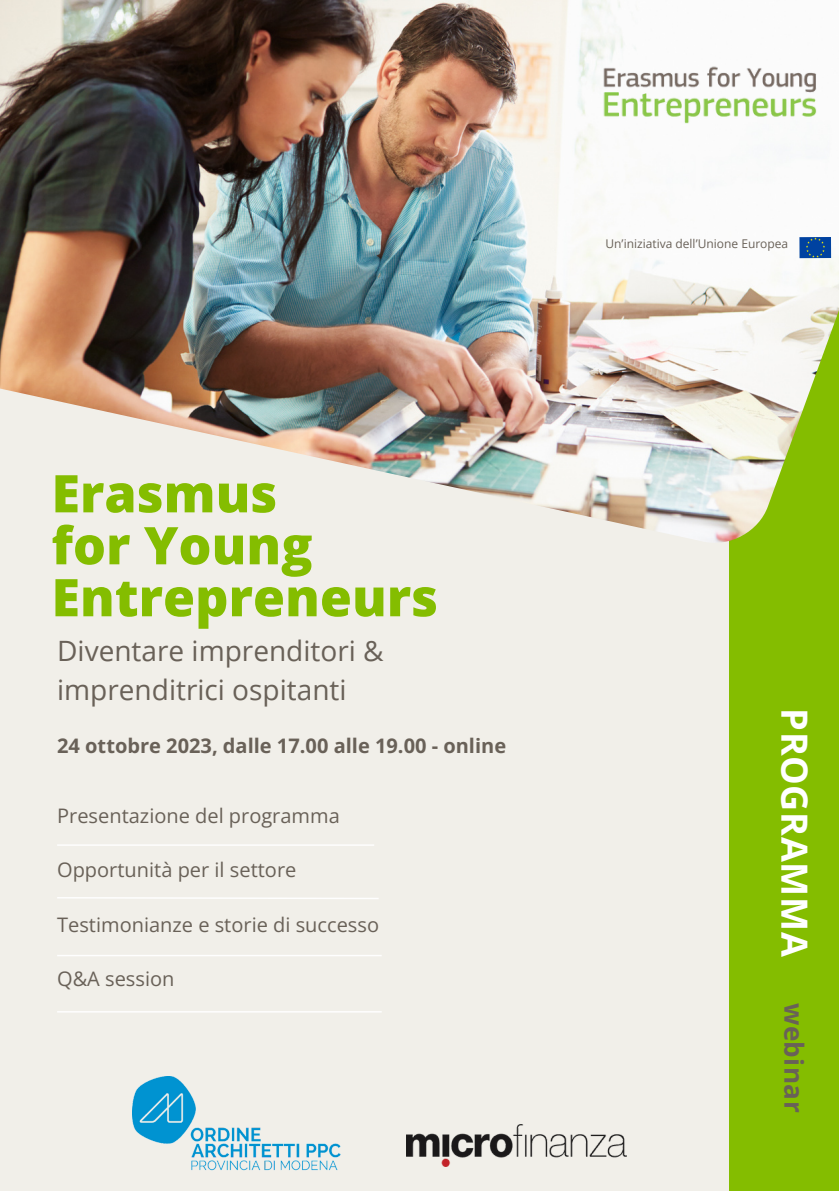
<style>
.page{position:relative;width:839px;height:1191px;background:#fff}
.page>*{position:absolute;margin:0;border:0;box-sizing:border-box;transform-origin:0 0}
.t1{font:800 52px "Open Sans";color:#84bd00}
.t2{font:700 36.2px "Open Sans";letter-spacing:.015em;color:#fff}
.t3{font:28px/39px "Open Sans";color:#696158}
.t4{font:700 26.2px "Open Sans";letter-spacing:.015em;color:#696158}
.t5{font:20px "Open Sans";color:#696158}
.t6{font:700 20px "Open Sans";color:#696158}
.t7{font:12px "Open Sans";color:#696158}
</style>
<div class="page">
<div style="left:0;top:0;width:838px;height:1191px;background:#f1efe9"></div>
<div style="left:729px;top:48px;width:109px;height:1143px;background:#84bd00"></div>
<img style="left:0;top:0;width:838px;height:542px">
<img style="left:601px;top:62px;width:215px;height:63px">
<img style="left:407px;top:1124px;width:219px;height:42px">
<img style="left:799px;top:237px;width:32px;height:21px">
<svg style="left:57px;top:897px;width:322px;height:2px"></svg>
<hr style="left:57px;top:844px;width:317px;height:2px;background:#fefefe">
<hr style="left:57px;top:955px;width:325px;height:1px;background:#fefefe">
<hr style="left:57px;top:1011px;width:325px;height:2px;background:#fefefe">
<img style="left:132px;top:1076px;width:209px;height:95px">
<p class="t1" style="left:51px;top:457px;width:227px">Erasmus</p>
<p class="t1" style="left:51px;top:509px;width:262px">for Young</p>
<p class="t1" style="left:51px;top:561px;width:388px">Entrepreneurs</p>
<p class="t3" style="left:57px;top:630px;width:328px">Diventare imprenditori &amp; imprenditrici ospitanti</p>
<p class="t6" style="left:57px;top:732px;width:450px">24 ottobre 2023, dalle 17.00 alle 19.00 - online</p>
<p class="t5" style="left:57px;top:802px;width:284px">Presentazione del programma</p>
<p class="t5" style="left:57px;top:856px;width:241px">Opportunità per il settore</p>
<p class="t5" style="left:57px;top:910px;width:323px">Testimonianze e storie di successo</p>
<p class="t5" style="left:57px;top:964px;width:119px">Q&amp;A session</p>
<p class="t7" style="left:605px;top:235px;width:184px">Un’iniziativa dell’Unione Europea</p>
<p class="t2" style="left:820px;top:708px;width:250px;rotate:90deg">PROGRAMMA</p>
<p class="t4" style="left:812px;top:1003px;width:111px;rotate:90deg">webinar</p>
</div>
